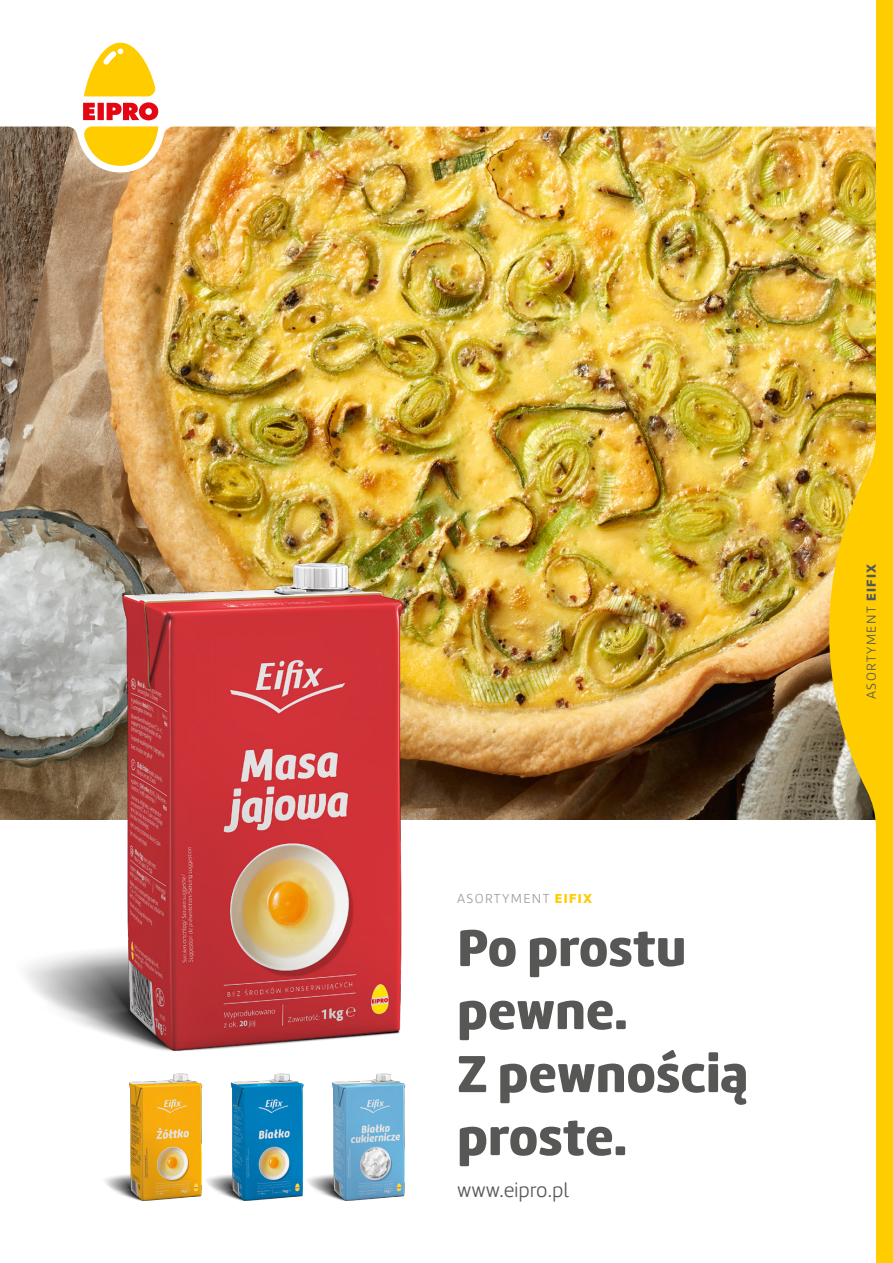
<style>
.page{position:relative;width:893px;height:1263px;background:#fff}
.page>*{position:absolute;margin:0;border:0;box-sizing:border-box;transform-origin:0 0}
.t1{font:54px/63px "Marine Rounded Black";color:#575756}
.Copy{font:21px "Marine Rounded Light";color:#575756}
.t2{font:13.5px "Marine Rounded Light";letter-spacing:.1em;color:#9d9d9c}
.t3{font:13.5px "Marine Rounded Light";letter-spacing:.1em;color:#575756}
.s1{font-family:"Marine Rounded Black";color:#fc0}
.s2{font-family:"Marine Rounded Black"}
</style>
<div class="page">
<img style="left:0;top:172px;width:829px;height:647px">
<img style="left:0;top:482px;width:592px;height:569px">
<img style="left:104px;top:1073px;width:81px;height:128px">
<img style="left:185px;top:1073px;width:102px;height:128px">
<img style="left:287px;top:1073px;width:119px;height:128px">
<img style="left:0;top:126px;width:829px;height:46px">
<svg style="left:80px;top:42px;width:81px;height:126px"></svg>
<img style="left:829px;top:0;width:64px;height:1263px">
<p class="t2" style="left:457px;top:890px;width:137px">ASORTYMENT <span class="s1">EIFIX</span></p>
<p class="t1" style="left:457px;top:916px;width:293px">Po prostu pewne.<br>Z pewnością proste.</p>
<p class="Copy" style="left:457px;top:1177px;width:113px">www.eipro.pl</p>
<p class="t3" style="left:863px;top:699px;width:137px;rotate:-90deg">ASORTYMENT <span class="s2">EIFIX</span></p>
</div>
